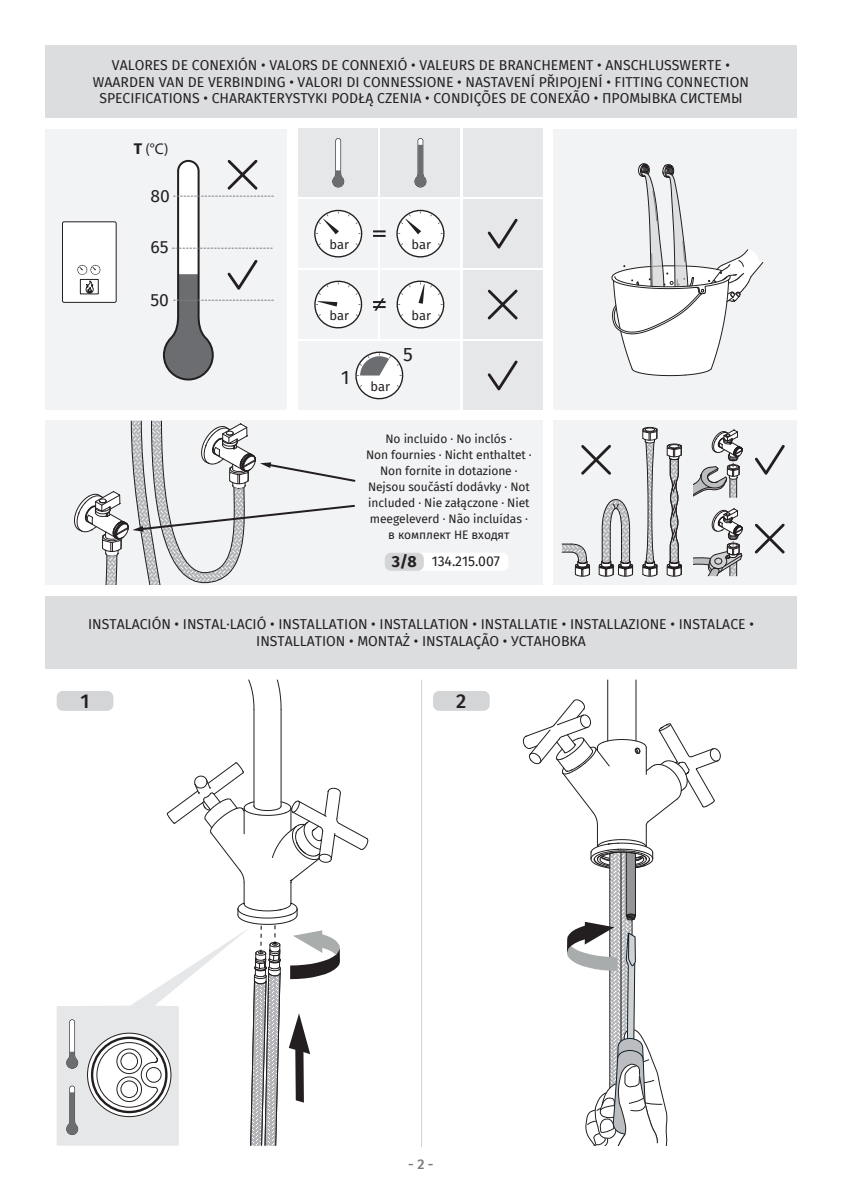
<style>
.page{position:relative;width:842px;height:1191px;background:#fff}
.page>*{position:absolute;margin:0;border:0;box-sizing:border-box;transform-origin:0 0}
.t1{font:500 20px "Fira Sans";color:#231f20}
.t2{font:19.2px "Fira Sans";color:#231f20}
.t3{font:17.6px "Fira Sans";color:#231f20}
.t4{font:15.6px "Myriad Pro";color:#231f20}
.t5{font:14px/16.8px "Fira Sans";color:#231f20;text-align:center}
.t6{font:500 14px "Fira Sans";color:#76787b}
.t7{font:14px "Myriad Pro";color:#231f20}
.t8{font:12.8px "Fira Sans";color:#231f20}
.t9{font:12px/16px "Fira Sans";letter-spacing:-.005em;color:#231f20;text-align:center}
.s1{font-family:"Fira Sans";font-weight:700}
.s2{font-weight:700;font-size:16px}
</style>
<div class="page">
<hr style="left:421px;top:679px;width:1px;height:468px;background:#d1d2d4">
<div style="left:57px;top:691px;width:56px;height:20px;background:#d4d5d7;border-radius:6px"></div>
<div style="left:433px;top:691px;width:57px;height:20px;background:#d4d5d7;border-radius:6px"></div>
<div style="left:45px;top:421px;width:497px;height:164px;background:#f2f3f4"></div>
<div style="left:693px;top:421px;width:103px;height:164px;background:#f2f3f4"></div>
<svg style="left:755px;top:445px;width:30px;height:30px"></svg>
<svg style="left:755px;top:523px;width:30px;height:30px"></svg>
<div style="left:554px;top:421px;width:139px;height:164px;background:#f2f3f4"></div>
<svg style="left:642px;top:427px;width:16px;height:150px"></svg>
<svg style="left:598px;top:499px;width:36px;height:78px"></svg>
<svg style="left:562px;top:543px;width:28px;height:34px"></svg>
<svg style="left:666px;top:429px;width:77px;height:148px"></svg>
<svg style="left:581px;top:445px;width:30px;height:30px"></svg>
<svg style="left:74px;top:420px;width:283px;height:165px"></svg>
<div style="left:385px;top:552px;width:123px;height:19px;background:#fff;border-radius:6px"></div>
<div style="left:385px;top:552px;width:39px;height:19px;background:#d4d5d7;border-radius:6px"></div>
<div style="left:45px;top:129px;width:242px;height:280px;background:#f2f3f4"></div>
<div style="left:62px;top:222px;width:54px;height:80px;background:#fff;border-radius:2px"></div>
<div style="left:62px;top:221px;width:54px;height:82px;border:1px solid #231f20;border-radius:2px"></div>
<div style="left:299px;top:200px;width:79px;height:68px;background:#f2f3f4"></div>
<svg style="left:314px;top:210px;width:48px;height:47px"></svg>
<div style="left:299px;top:270px;width:79px;height:68px;background:#f2f3f4"></div>
<svg style="left:314px;top:280px;width:49px;height:49px"></svg>
<div style="left:381px;top:270px;width:79px;height:68px;background:#f2f3f4"></div>
<svg style="left:396px;top:280px;width:49px;height:49px"></svg>
<svg style="left:373px;top:298px;width:13px;height:13px"></svg>
<div style="left:298px;top:341px;width:162px;height:68px;background:#f2f3f4"></div>
<svg style="left:355px;top:351px;width:49px;height:49px"></svg>
<svg style="left:77px;top:265px;width:23px;height:29px"></svg>
<div style="left:381px;top:200px;width:79px;height:68px;background:#f2f3f4"></div>
<svg style="left:396px;top:210px;width:48px;height:47px"></svg>
<div style="left:299px;top:129px;width:79px;height:68px;background:#e6e7e9"></div>
<svg style="left:332px;top:138px;width:12px;height:49px"></svg>
<div style="left:381px;top:129px;width:79px;height:68px;background:#e6e7e9"></div>
<svg style="left:414px;top:138px;width:12px;height:49px"></svg>
<div style="left:463px;top:129px;width:79px;height:68px;background:#e6e7e9"></div>
<div style="left:463px;top:200px;width:79px;height:68px;background:#e6e7e9"></div>
<svg style="left:488px;top:218px;width:30px;height:30px"></svg>
<div style="left:463px;top:341px;width:79px;height:68px;background:#e6e7e9"></div>
<svg style="left:488px;top:360px;width:30px;height:30px"></svg>
<svg style="left:162px;top:159px;width:112px;height:222px"></svg>
<div style="left:463px;top:270px;width:79px;height:68px;background:#e6e7e9"></div>
<svg style="left:488px;top:289px;width:30px;height:30px"></svg>
<svg style="left:373px;top:230px;width:13px;height:7px"></svg>
<div style="left:45px;top:45px;width:751px;height:72px;background:#dcdddf"></div>
<div style="left:554px;top:129px;width:242px;height:280px;background:#f2f3f4"></div>
<svg style="left:611px;top:163px;width:153px;height:214px"></svg>
<div style="left:45px;top:596px;width:752px;height:72px;background:#dcdddf"></div>
<svg style="left:57px;top:982px;width:109px;height:163px;fill:#e6e7e9"></svg>
<svg style="left:88px;top:1033px;width:83px;height:83px"></svg>
<div style="left:91px;top:1036px;width:77px;height:77px;border:2px solid #231f20;border-radius:50%"></div>
<div style="left:146px;top:1067px;width:15px;height:15px;border:1px solid #231f20;border-radius:50%"></div>
<svg style="left:96px;top:1041px;width:62px;height:67px"></svg>
<hr style="left:281px;top:709px;width:1px;height:97px;background:#231f20">
<hr style="left:253px;top:709px;width:1px;height:97px;background:#231f20">
<svg style="left:248px;top:679px;width:34px;height:75px"></svg>
<svg style="left:166px;top:761px;width:203px;height:384px"></svg>
<svg style="left:66px;top:1019px;width:12px;height:49px"></svg>
<hr style="left:607px;top:679px;width:1px;height:62px;background:#231f20">
<hr style="left:635px;top:679px;width:1px;height:62px;background:#231f20">
<svg style="left:522px;top:698px;width:199px;height:447px"></svg>
<svg style="left:66px;top:1085px;width:12px;height:50px"></svg>
<p class="t5" style="left:93px;top:56px;width:657px">VALORES DE CONEXIÓN • VALORS DE CONNEXIÓ • VALEURS DE BRANCHEMENT • ANSCHLUSSWERTE •<br>WAARDEN VAN DE VERBINDING • VALORI DI CONNESSIONE • NASTAVENÍ PŘIPOJENÍ • FITTING CONNECTION<br>SPECIFICATIONS • CHARAKTERYSTYKI PODŁĄ CZENIA • CONDIÇÕES DE CONEXÃO • ПРОМЫВКА СИСТЕМЫ</p>
<p class="t4" style="left:134px;top:139px;width:36px"><span class="s1">T</span> (°C)</p>
<p class="t3" style="left:151px;top:183px;width:21px">80</p>
<p class="t3" style="left:151px;top:233px;width:20px">65</p>
<p class="t3" style="left:151px;top:287px;width:20px">50</p>
<p class="t8" style="left:329px;top:235px;width:21px">bar</p>
<p class="t8" style="left:412px;top:235px;width:21px">bar</p>
<p class="t8" style="left:329px;top:306px;width:21px">bar</p>
<p class="t8" style="left:412px;top:306px;width:21px">bar</p>
<h2 class="t2" style="left:341px;top:362px;width:10px">1</h2>
<p class="t8" style="left:370px;top:377px;width:21px">bar</p>
<h2 class="t2" style="left:403px;top:339px;width:11px">5</h2>
<p class="t9" style="left:366px;top:430px;width:167px">No incluido · No inclós ·<br>Non fournies · Nicht enthaltet ·<br>Non fornite in dotazione ·<br>Nejsou součástí dodávky · Not included · Nie załączone · Niet meegeleverd · Não incluídas · в комплект НЕ входят</p>
<p class="t5" style="left:392px;top:553px;width:110px"><span class="s2">3/8</span> 134.215.007</p>
<p class="t5" style="left:88px;top:615px;width:667px">INSTALACIÓN • INSTAL·LACIÓ • INSTALLATION • INSTALLATION • INSTALLATIE • INSTALLAZIONE • INSTALACE •<br>INSTALLATION • MONTAŻ • INSTALAÇÃO • УСТАНОВКА</p>
<p class="t7" style="left:562px;top:613px;width:5px">•</p>
<h1 class="t1" style="left:81px;top:685px;width:10px">1</h1>
<h1 class="t1" style="left:456px;top:685px;width:12px">2</h1>
<p class="t6" style="left:408px;top:1152px;width:27px">- 2 -</p>
</div>
